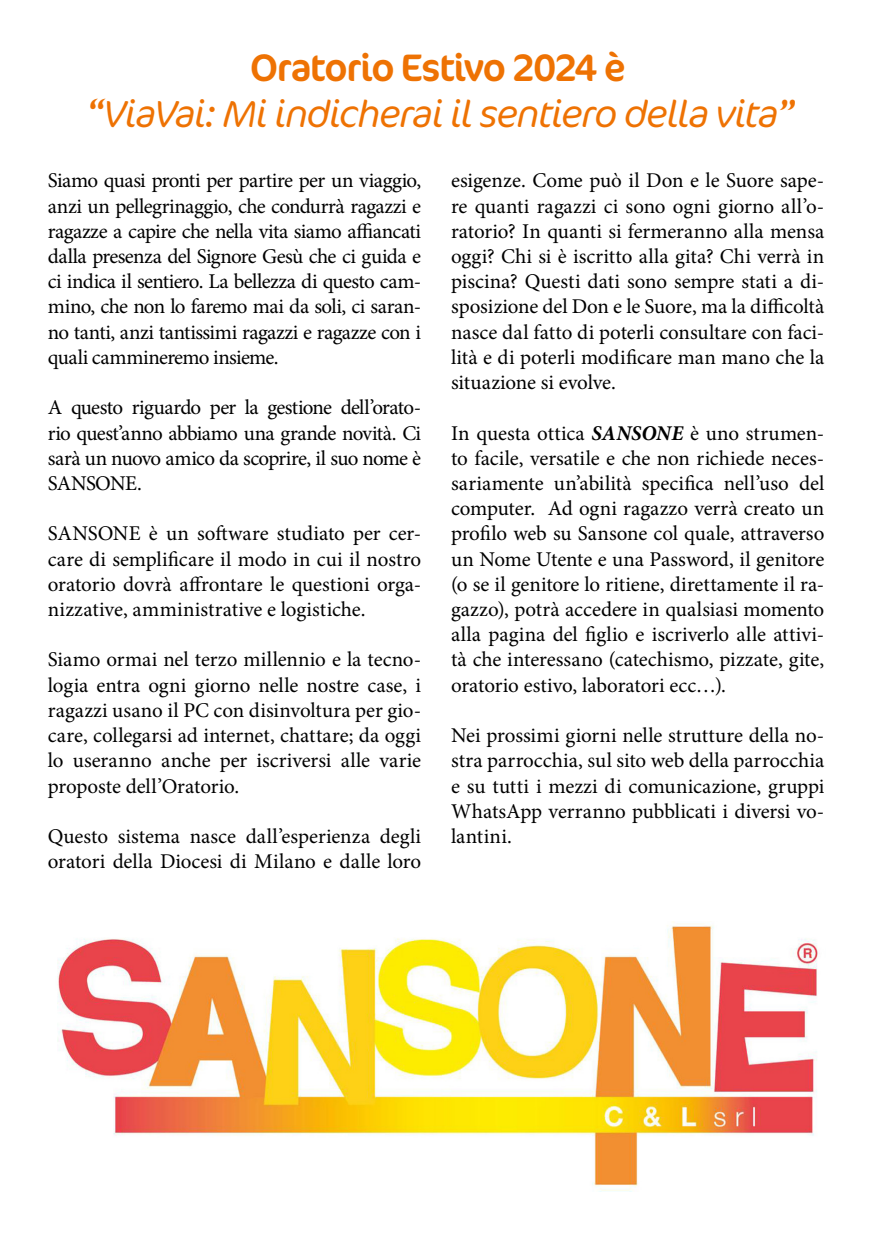
<style>
.page{position:relative;width:874px;height:1241px;background:#fff}
.page>*{position:absolute;margin:0;border:0;box-sizing:border-box;transform-origin:0 0}
.t1{font:italic 300 38.5px "Cocon Pro";letter-spacing:-.035em;color:#ee7203}
.t2{font:38.5px "Cocon Pro";letter-spacing:-.035em;color:#ee7203}
.t3{font:21px/25.2px "Minion Pro";letter-spacing:-.01em;color:#000;text-align:justify}
.s1{font-weight:700;font-style:italic}
</style>
<div class="page">
<img style="left:57px;top:921px;width:761px;height:270px">
<h1 class="t2" style="left:250px;top:42px;width:377px">Oratorio Estivo 2024 è</h1>
<h1 class="t1" style="left:84px;top:89px;width:707px">“ViaVai: Mi indicherai il sentiero della vita”</h1>
<p class="t3" style="left:48px;top:168px;width:374px">Siamo quasi pronti per partire per un viaggio, anzi un pellegrinaggio, che condurrà ragazzi e ragazze a capire che nella vita siamo affiancati dalla presenza del Signore Gesù che ci guida e ci indica il sentiero. La bellezza di questo cam&shy;mino, che non lo faremo mai da soli, ci saran&shy;no tanti, anzi tantissimi ragazzi e ragazze con i quali cammineremo insieme.</p>
<p class="t3" style="left:48px;top:395px;width:374px">A questo riguardo per la gestione dell’orato&shy;rio quest’anno abbiamo una grande novità. Ci sarà un nuovo amico da scoprire, il suo nome è SANSONE.</p>
<p class="t3" style="left:48px;top:521px;width:374px">SANSONE è un software studiato per cer&shy;care di semplificare il modo in cui il nostro oratorio dovrà affrontare le questioni orga&shy;nizzative, amministrative e logistiche.</p>
<p class="t3" style="left:48px;top:647px;width:374px">Siamo ormai nel terzo millennio e la tecno&shy;logia entra ogni giorno nelle nostre case, i ragazzi usano il PC con disinvoltura per gio&shy;care, collegarsi ad internet, chattare; da oggi lo useranno anche per iscriversi alle varie proposte dell’Oratorio.</p>
<p class="t3" style="left:48px;top:823px;width:374px">Questo sistema nasce dall’esperienza degli oratori della Diocesi di Milano e dalle loro</p>
<p class="t3" style="left:451px;top:168px;width:374px">esigenze. Come può il Don e le Suore sape&shy;re quanti ragazzi ci sono ogni giorno all’o&shy;ratorio? In quanti si fermeranno alla mensa oggi? Chi si è iscritto alla gita? Chi verrà in piscina? Questi dati sono sempre stati a di&shy;sposizione del Don e le Suore, ma la difficoltà nasce dal fatto di poterli consultare con faci&shy;lità e di poterli modificare man mano che la situazione si evolve.</p>
<p class="t3" style="left:451px;top:420px;width:374px">In questa ottica <span class="s1">SANSONE</span> è uno strumen&shy;to facile, versatile e che non richiede neces&shy;sariamente un’abilità specifica nell’uso del computer. Ad ogni ragazzo verrà creato un profilo web su Sansone col quale, attraverso un Nome Utente e una Password, il genitore (o se il genitore lo ritiene, direttamente il ra&shy;gazzo), potrà accedere in qualsiasi momento alla pagina del figlio e iscriverlo alle attivi&shy;tà che interessano (catechismo, pizzate, gite, oratorio estivo, laboratori ecc…).</p>
<p class="t3" style="left:451px;top:722px;width:374px">Nei prossimi giorni nelle strutture della no&shy;stra parrocchia, sul sito web della parrocchia e su tutti i mezzi di comunicazione, gruppi WhatsApp verranno pubblicati i diversi vo&shy;lantini.</p>
</div>
